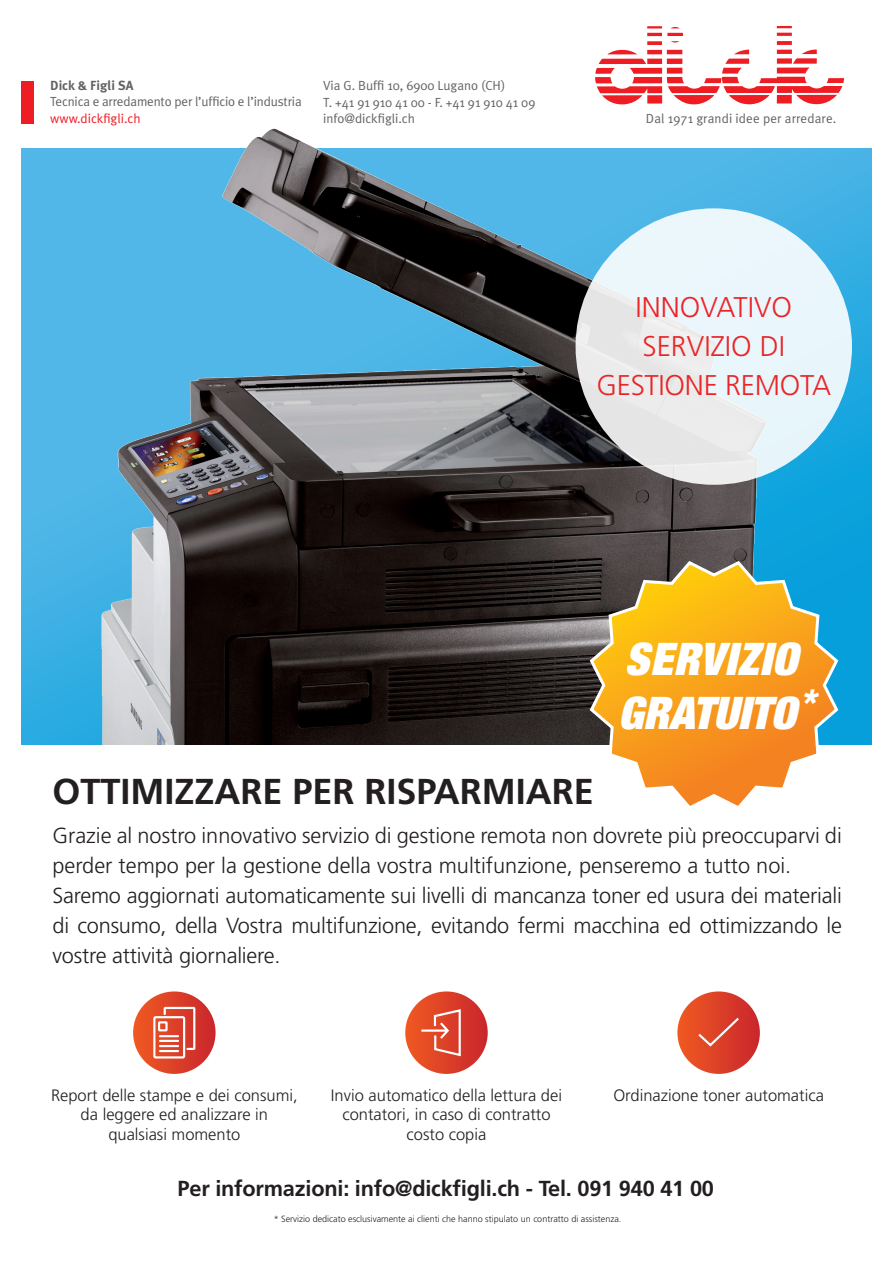
<style>
.page{position:relative;width:893px;height:1263px;background:#fff}
.page>*{position:absolute;margin:0;border:0;box-sizing:border-box;transform-origin:0 0}
.t1{font:italic 900 condensed 45px/54px "Helvetica Neue LT Std";letter-spacing:.005em;color:#fff}
.t2{font:700 36px "Frutiger LT Std";color:#231f20}
.t3{font:300 28.5px/39px "Frutiger LT Std";color:#ea2426;text-align:center}
.t4{font:300 21.75px/30px "Frutiger LT Std";letter-spacing:-.01em;color:#231f20}
.t5{font:700 21.75px "Frutiger LT Std";letter-spacing:-.01em;color:#231f20}
.t6{font:300 16.5px/19.5px "Frutiger LT Std";color:#231f20;text-align:center}
.t7{font:13.2px/16.5px "Meta Plus Normal";color:#636366}
.t8{font:13.2px "Meta Plus Normal";color:#ee1d23}
.t9{font:700 13.2px "Meta Plus";color:#636366}
.t10{font:300 9px "Frutiger LT Std";color:#231f20}
</style>
<div class="page">
<svg style="left:21px;top:149px;width:851px;height:595px;background:#34ade3"></svg>
<img style="left:72px;top:128px;width:708px;height:617px">
<svg style="left:595px;top:26px;width:249px;height:79px"></svg>
<hr style="left:777px;top:33px;width:15px;height:3px;background:#ee1d23">
<svg style="left:777px;top:41px;width:15px;height:4px"></svg>
<svg style="left:777px;top:50px;width:15px;height:4px"></svg>
<div style="left:777px;top:58px;width:15px;height:6px;background:#ee1d23"></div>
<div style="left:21px;top:81px;width:13px;height:42px;background:#ee1d23"></div>
<svg style="left:588px;top:558px;width:252px;height:248px;background:#d4a550"></svg>
<svg style="left:576px;top:208px;width:276px;height:277px;background:#e9f1f4"></svg>
<svg style="left:133px;top:991px;width:83px;height:83px;background:#dd462e"></svg>
<div style="left:153px;top:1016px;width:32px;height:42px;border:2px solid #fff"></div>
<div style="left:158px;top:1021px;width:10px;height:10px;border:2px solid #fff"></div>
<svg style="left:160px;top:1006px;width:36px;height:46px"></svg>
<svg style="left:405px;top:991px;width:83px;height:83px;background:#db422d"></svg>
<svg style="left:419px;top:1008px;width:43px;height:50px;background:#e4634a"></svg>
<svg style="left:677px;top:991px;width:83px;height:83px;background:#dd442c"></svg>
<svg style="left:696px;top:1015px;width:45px;height:33px"></svg>
<p class="t9" style="left:50px;top:78px;width:85px">Dick &amp; Figli SA</p>
<p class="t7" style="left:50px;top:93px;width:253px">Tecnica e arredamento per l’ufficio e l’industria</p>
<p class="t8" style="left:50px;top:111px;width:92px">www.dickfigli.ch</p>
<p class="t7" style="left:323px;top:77px;width:214px">Via G. Buffi 10, 6900 Lugano (CH)<br>T. +41 91 910 41 00 - F. +41 91 910 41 09 info@dickfigli.ch</p>
<p class="t7" style="left:646px;top:110px;width:192px">Dal 1971 grandi idee per arredare.</p>
<h3 class="t3" style="left:596px;top:288px;width:236px">INNOVATIVO<br>SERVIZIO DI<br>GESTIONE REMOTA</h3>
<h1 class="t1" style="left:618px;top:631px;width:198px">SERVIZIO<br>GRATUITO<sup>*</sup></h1>
<h2 class="t2" style="left:52px;top:771px;width:543px">OTTIMIZZARE PER RISPARMIARE</h2>
<p class="t4" style="left:52px;top:821px;width:791px">Grazie al nostro innovativo servizio di gestione remota non dovrete più preoccuparvi di perder tempo per la gestione della vostra multifunzione, penseremo a tutto noi.<br>Saremo aggiornati automaticamente sui livelli di mancanza toner ed usura dei materiali di consumo, della Vostra multifunzione, evitando fermi macchina ed ottimizzando le vostre attività giornaliere.</p>
<p class="t6" style="left:51px;top:1085px;width:248px">Report delle stampe e dei consumi, da leggere ed analizzare in qualsiasi momento</p>
<p class="t6" style="left:331px;top:1085px;width:232px">Invio automatico della lettura dei contatori, in caso di contratto costo copia</p>
<p class="t6" style="left:613px;top:1085px;width:212px">Ordinazione toner automatica</p>
<p class="t5" style="left:178px;top:1176px;width:538px">Per informazioni: info@dickfigli.ch - Tel. 091 940 41 00</p>
<p class="t10" style="left:274px;top:1214px;width:349px">* Servizio dedicato esclusivamente ai clienti che hanno stipulato un contratto di assistenza.</p>
</div>
